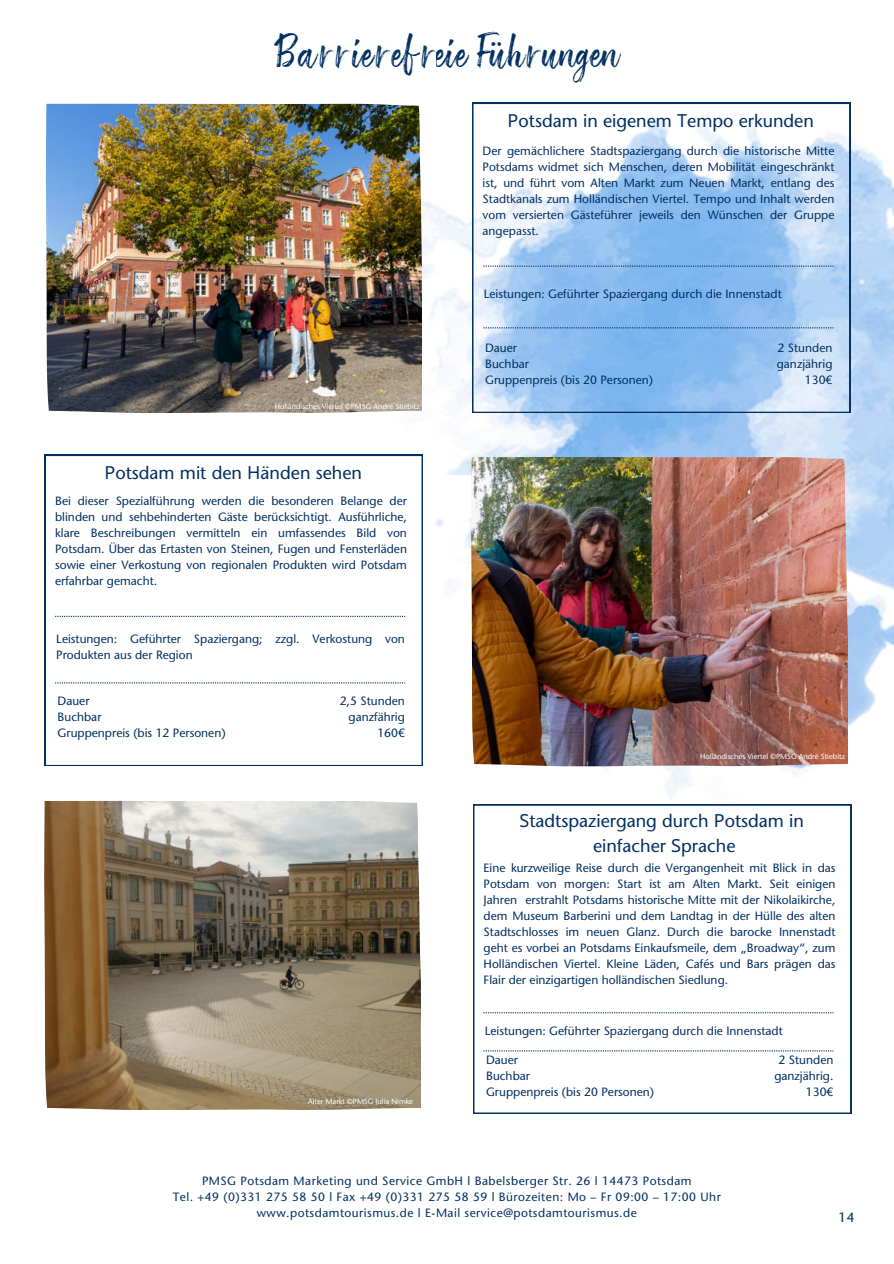
<style>
.page{position:relative;width:894px;height:1264px;background:#fff}
.page>*{position:absolute;margin:0;border:0;box-sizing:border-box;transform-origin:0 0}
.t1{font:40.5px "ATS Script";color:#023061}
.t2{font:18px/24.8px "Stone Sans Std Phonetic";color:#023061;text-align:center}
.t3{font:500 13.5px "Stone Sans Std";color:#023061}
.t4{font:500 12px/16px "Stone Sans Std";color:#023061}
.t5{font:500 12px/16px "Stone Sans Std";letter-spacing:.04em;color:#023061;text-align:center}
.t6{font:500 7.5px "Stone Sans Std";color:#fff}
.s1{font-family:"Noto Sans"}
</style>
<div class="page">
<img style="left:318px;top:104px;width:575px;height:716px">
<svg style="left:473px;top:804px;width:377px;height:309px"></svg>
<svg style="left:45px;top:455px;width:377px;height:310px"></svg>
<img style="left:44px;top:801px;width:376px;height:308px">
<div style="left:446px;top:475px;width:72px;height:42px;background:#fff"></div>
<svg style="left:472px;top:103px;width:377px;height:309px"></svg>
<img style="left:46px;top:104px;width:375px;height:309px">
<img style="left:319px;top:46px;width:30px;height:22px">
<img style="left:526px;top:46px;width:14px;height:22px">
<img style="left:375px;top:46px;width:15px;height:22px">
<img style="left:421px;top:46px;width:14px;height:22px">
<img style="left:471px;top:457px;width:375px;height:309px">
<svg style="left:483px;top:265px;width:350px;height:2px"></svg>
<svg style="left:483px;top:327px;width:350px;height:1px"></svg>
<svg style="left:55px;top:616px;width:350px;height:1px"></svg>
<svg style="left:55px;top:682px;width:350px;height:1px"></svg>
<svg style="left:483px;top:1012px;width:350px;height:1px"></svg>
<svg style="left:483px;top:1050px;width:350px;height:1px"></svg>
<h1 class="t1" style="left:274px;top:30px;width:347px">Ba ie ef eie Füh ungen</h1>
<h2 class="t2" style="left:507px;top:109px;width:308px"><span class="s1">P</span>otsdam in eigenem <span class="s1">T</span>empo erkunden</h2>
<p class="t4" style="left:482px;top:143px;width:353px;text-align:justify">Der gemächlichere Stadtspaziergang durch die historische Mitte Potsdams widmet sich Menschen, deren Mobilität eingeschränkt ist, und führt vom Alten Markt zum Neuen Markt, entlang des Stadtkanals zum Holländischen Viertel. Tempo und Inhalt werden vom versierten Gästeführer jeweils den Wünschen der Gruppe angepasst.</p>
<p class="t4" style="left:483px;top:286px;width:299px">Leistungen: Geführter Spaziergang durch die Innenstadt</p>
<p class="t6" style="left:275px;top:402px;width:146px">Holländisches Viertel ©PMSG André Stiebitz</p>
<h2 class="t2" style="left:104px;top:461px;width:259px"><span class="s1">P</span>otsdam mit den <span class="s1">H</span>änden sehen</h2>
<p class="t4" style="left:55px;top:493px;width:353px;text-align:justify">Bei dieser Spezialführung werden die besonderen Belange der blinden und sehbehinderten Gäste berücksichtigt. Ausführliche, klare Beschreibungen vermitteln ein umfassendes Bild von Potsdam. Über das Ertasten von Steinen, Fugen und Fensterläden sowie einer Verkostung von regionalen Produkten wird Potsdam erfahrbar gemacht.</p>
<p class="t4" style="left:56px;top:630px;width:350px">Leistungen: Geführter Spaziergang; zzgl. Verkostung von<br>Produkten aus der Region</p>
<p class="t4" style="left:58px;top:693px;width:169px">Dauer<br>Buchbar<br>Gruppenpreis (bis 12 Personen)</p>
<p class="t4" style="left:339px;top:693px;width:67px;text-align:right">2,5 Stunden ganzfährig<br>160€</p>
<p class="t6" style="left:308px;top:1096px;width:106px">Alter Markt ©PMSG Julia Nimke</p>
<p class="t4" style="left:485px;top:340px;width:169px">Dauer<br>Buchbar<br>Gruppenpreis (bis 20 Personen)</p>
<p class="t4" style="left:776px;top:340px;width:57px;text-align:right">2 Stunden ganzjährig<br>130€</p>
<p class="t6" style="left:700px;top:752px;width:146px">Holländisches Viertel ©PMSG André Stiebitz</p>
<h2 class="t2" style="left:519px;top:808px;width:286px"><span class="s1">S</span>tadtspaziergang durch <span class="s1">P</span>otsdam in einfacher <span class="s1">S</span>prache</h2>
<p class="t4" style="left:483px;top:859px;width:353px;text-align:justify">Eine kurzweilige Reise durch die Vergangenheit mit Blick in das Potsdam von morgen: Start ist am Alten Markt. Seit einigen Jahren erstrahlt Potsdams historische Mitte mit der Nikolaikirche, dem Museum Barberini und dem Landtag in der Hülle des alten Stadtschlosses im neuen Glanz. Durch die barocke Innenstadt geht es vorbei an Potsdams Einkaufsmeile, dem „Broadway“, zum Holländischen Viertel. Kleine Läden, Cafés und Bars prägen das Flair der einzigartigen holländischen Siedlung.</p>
<p class="t4" style="left:484px;top:1023px;width:299px">Leistungen: Geführter Spaziergang durch die Innenstadt</p>
<p class="t4" style="left:486px;top:1051px;width:169px">Dauer<br>Buchbar<br>Gruppenpreis (bis 20 Personen)</p>
<p class="t4" style="left:774px;top:1051px;width:61px;text-align:right">2 Stunden ganzjährig.<br>130€</p>
<p class="t5" style="left:173px;top:1172px;width:549px">PMSG Potsdam Marketing und Service GmbH l Babelsberger Str. 26 l 14473 Potsdam<br>Tel. +49 (0)331 275 58 50 l Fax +49 (0)331 275 58 59 l Bürozeiten: Mo – Fr 09:00 – 17:00 Uhr www.potsdamtourismus.de l E-Mail service@potsdamtourismus.de</p>
<p class="t3" style="left:838px;top:1209px;width:18px">14</p>
</div>
